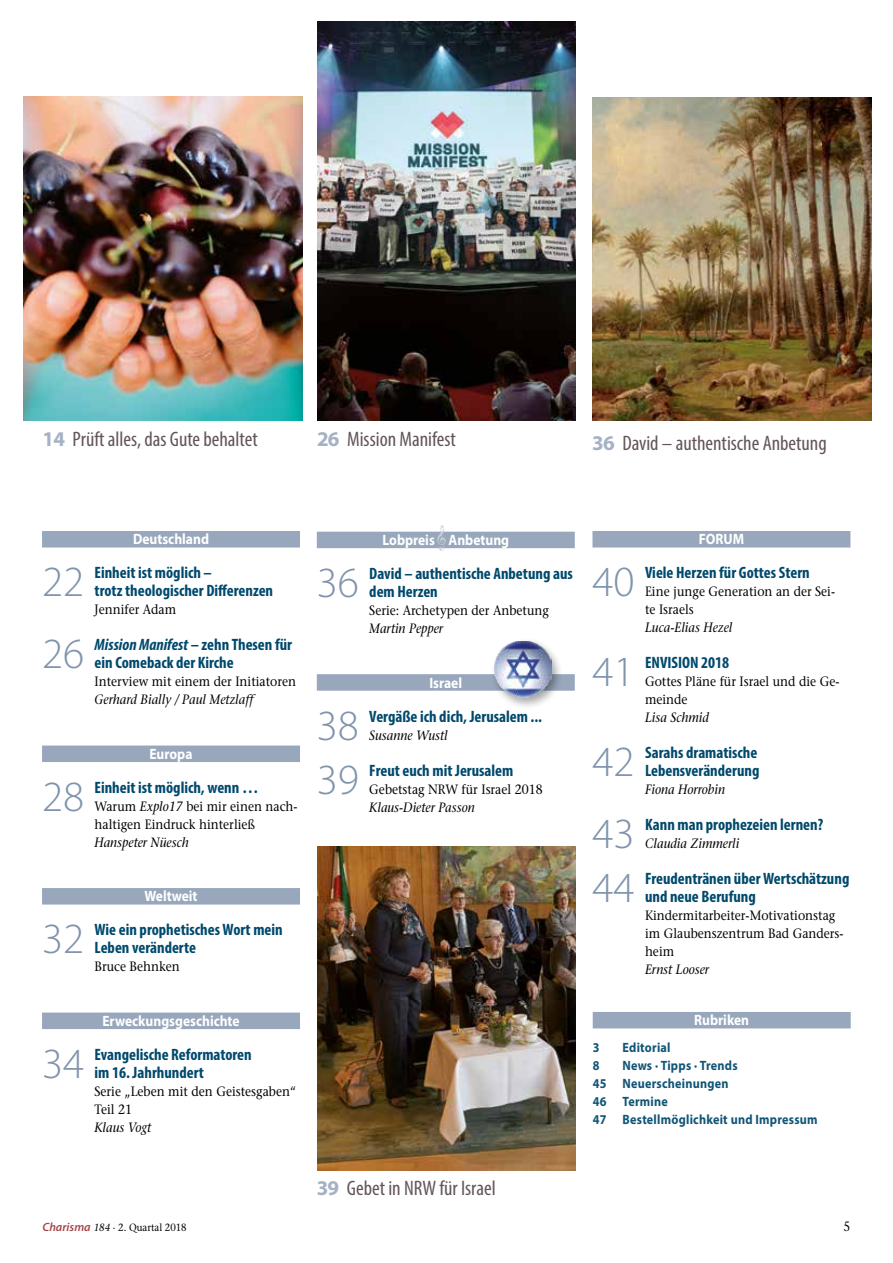
<style>
.page{position:relative;width:893px;height:1263px;background:#fff}
.page>*{position:absolute;margin:0;border:0;box-sizing:border-box;transform-origin:0 0}
.t1{font:300 43.2px "Myriad Pro";color:#8094ad}
.t2{font:condensed 21px "Myriad Pro";color:#63545c}
.t3{font:700 condensed 16.5px/18px "Myriad Pro";color:#00496c}
.t4{font:700 15px "Myriad Pro";color:#fff;scale:.9 1}
.t5{font:13.5px/18px "Stone Serif";color:#000;scale:.9 1}
.t6{font:italic 13.5px "Stone Serif";color:#000;scale:.9 1}
.t7{font:700 13.5px/18px "Myriad Pro";letter-spacing:.02em;color:#157;scale:.9 1}
.t8{font:10.5px "Stone Serif";color:#000;scale:.9 1}
.s1{font-weight:700;font-stretch:normal;color:#a5b1c4}
.s2{font-style:italic}
.s3{font-family:"Sonata";font-weight:400;color:#cad1dd}
.s4{font-family:"Myriad Pro";font-weight:600;font-style:italic;font-size:12px;color:#a64449}
</style>
<div class="page">
<img style="left:23px;top:97px;width:280px;height:323px">
<div style="left:317px;top:532px;width:258px;height:16px;background:#98a7bc"></div>
<div style="left:317px;top:674px;width:258px;height:17px;background:#98a7bc"></div>
<img style="left:317px;top:21px;width:258px;height:400px">
<img style="left:317px;top:846px;width:259px;height:324px">
<img style="left:592px;top:97px;width:280px;height:324px">
<div style="left:491px;top:637px;width:73px;height:73px;background:#000;opacity:.35"></div>
<img style="left:495px;top:641px;width:57px;height:57px">
<div style="left:42px;top:531px;width:258px;height:16px;background:#98a7bc"></div>
<div style="left:42px;top:745px;width:258px;height:17px;background:#98a7bc"></div>
<div style="left:42px;top:888px;width:258px;height:16px;background:#98a7bc"></div>
<div style="left:42px;top:1012px;width:258px;height:17px;background:#98a7bc"></div>
<div style="left:593px;top:1012px;width:258px;height:16px;background:#98a7bc"></div>
<div style="left:592px;top:531px;width:258px;height:16px;background:#98a7bc"></div>
<p class="t2" style="left:43px;top:426px;width:217px"><span class="s1">14</span> Prüft alles, das Gute behaltet</p>
<p class="t2" style="left:317px;top:426px;width:140px"><span class="s1">26</span> Mission Manifest</p>
<p class="t2" style="left:592px;top:430px;width:236px"><span class="s1">36</span> David – authentische Anbetung</p>
<p class="t4" style="left:133px;top:529px;width:86px">Deutschland</p>
<h1 class="t1" style="left:42px;top:556px;width:44px">22</h1>
<p class="t3" style="left:95px;top:564px;width:180px">Einheit ist möglich –<br>trotz theologischer Differenzen</p>
<p class="t5" style="left:95px;top:601px;width:92px">Jennifer Adam</p>
<h1 class="t1" style="left:42px;top:628px;width:44px">26</h1>
<p class="t3" style="left:95px;top:636px;width:199px"><span class="s2">Mission Manifest</span> – zehn Thesen für ein Comeback der Kirche</p>
<p class="t5" style="left:95px;top:673px;width:226px">Interview mit einem der Initiatoren</p>
<p class="t6" style="left:95px;top:692px;width:178px">Gerhard Bially / Paul Metzlaff</p>
<p class="t4" style="left:150px;top:744px;width:49px">Europa</p>
<h1 class="t1" style="left:42px;top:770px;width:44px">28</h1>
<p class="t3" style="left:95px;top:778px;width:165px">Einheit ist möglich, wenn …</p>
<p class="t5" style="left:95px;top:797px;width:227px">Warum <span class="s2">Explo17</span> bei mir einen nach&shy;haltigen Eindruck hinterließ</p>
<p class="t6" style="left:95px;top:834px;width:106px">Hanspeter Nüesch</p>
<p class="t4" style="left:144px;top:886px;width:61px">Weltweit</p>
<h1 class="t1" style="left:42px;top:913px;width:44px">32</h1>
<p class="t3" style="left:95px;top:921px;width:190px">Wie ein prophetisches Wort mein<br>Leben veränderte</p>
<p class="t5" style="left:95px;top:958px;width:96px">Bruce Behnken</p>
<p class="t4" style="left:102px;top:1011px;width:154px">Erweckungsgeschichte</p>
<h1 class="t1" style="left:42px;top:1037px;width:44px">34</h1>
<p class="t3" style="left:95px;top:1045px;width:159px">Evangelische Reformatoren im 16. Jahrhundert</p>
<p class="t5" style="left:95px;top:1082px;width:225px">Serie „Leben mit den Geistesgaben“<br>Teil 21</p>
<p class="t6" style="left:95px;top:1119px;width:65px">Klaus Vogt</p>
<p class="t4" style="left:382px;top:530px;width:142px">Lobpreis <span class="s3">&amp;</span> Anbetung</p>
<h1 class="t1" style="left:317px;top:557px;width:44px">36</h1>
<p class="t3" style="left:369px;top:564px;width:205px">David – authentische Anbetung aus dem Herzen</p>
<p class="t5" style="left:369px;top:601px;width:201px">Serie: Archetypen der Anbetung</p>
<p class="t6" style="left:369px;top:620px;width:84px">Martin Pepper</p>
<p class="t4" style="left:429px;top:673px;width:38px">Israel</p>
<h1 class="t1" style="left:317px;top:699px;width:44px">38</h1>
<p class="t3" style="left:369px;top:707px;width:174px">Vergäße ich dich, Jerusalem ...</p>
<p class="t6" style="left:369px;top:727px;width:89px">Susanne Wustl</p>
<h1 class="t1" style="left:317px;top:753px;width:44px">39</h1>
<p class="t3" style="left:369px;top:761px;width:146px">Freut euch mit Jerusalem</p>
<p class="t5" style="left:369px;top:780px;width:194px">Gebetstag NRW für Israel 2018</p>
<p class="t6" style="left:369px;top:799px;width:119px">Klaus-Dieter Passon</p>
<p class="t4" style="left:699px;top:529px;width:52px">FORUM</p>
<h1 class="t1" style="left:592px;top:556px;width:44px">40</h1>
<p class="t3" style="left:645px;top:564px;width:166px">Viele Herzen für Gottes Stern</p>
<p class="t5" style="left:645px;top:583px;width:213px">Eine junge Generation an der Sei&shy;te Israels</p>
<p class="t6" style="left:645px;top:620px;width:99px">Luca-Elias Hezel</p>
<h1 class="t1" style="left:592px;top:646px;width:44px">41</h1>
<p class="t3" style="left:645px;top:654px;width:86px">ENVISION 2018</p>
<p class="t5" style="left:645px;top:673px;width:218px">Gottes Pläne für Israel und die Ge&shy;meinde</p>
<p class="t6" style="left:645px;top:710px;width:73px">Lisa Schmid</p>
<h1 class="t1" style="left:592px;top:736px;width:44px">42</h1>
<p class="t3" style="left:645px;top:744px;width:116px">Sarahs dramatische<br>Lebensveränderung</p>
<p class="t6" style="left:645px;top:782px;width:90px">Fiona Horrobin</p>
<h1 class="t1" style="left:592px;top:808px;width:44px">43</h1>
<p class="t3" style="left:645px;top:816px;width:180px">Kann man prophezeien lernen?</p>
<p class="t6" style="left:645px;top:836px;width:106px">Claudia Zimmerli</p>
<h1 class="t1" style="left:592px;top:862px;width:44px">44</h1>
<p class="t3" style="left:645px;top:870px;width:206px">Freudentränen über Wertschätzung und neue Berufung</p>
<p class="t5" style="left:645px;top:907px;width:222px">Kindermitarbeiter-Motivationstag im Glaubenszentrum Bad Ganders&shy;heim</p>
<p class="t6" style="left:645px;top:962px;width:73px">Ernst Looser</p>
<p class="t4" style="left:694px;top:1010px;width:63px">Rubriken</p>
<p class="t7" style="left:593px;top:1038px;width:9px">3</p>
<p class="t7" style="left:622px;top:1038px;width:55px">Editorial</p>
<p class="t7" style="left:593px;top:1056px;width:9px">8</p>
<p class="t7" style="left:593px;top:1056px;width:251px;text-indent:30px">News · Tipps · Trends<br>45 Neuerscheinungen<br>46 Termine<br>47 Bestellmöglichkeit und Impressum</p>
<p class="t2" style="left:317px;top:1175px;width:180px"><span class="s1">39</span> Gebet in NRW für Israel</p>
<p class="t8" style="left:43px;top:1220px;width:162px"><span class="s4">Charisma</span> <span class="s2">184</span> · 2. Quartal 2018</p>
<p class="t5" style="left:843px;top:1217px;width:9px">5</p>
</div>
